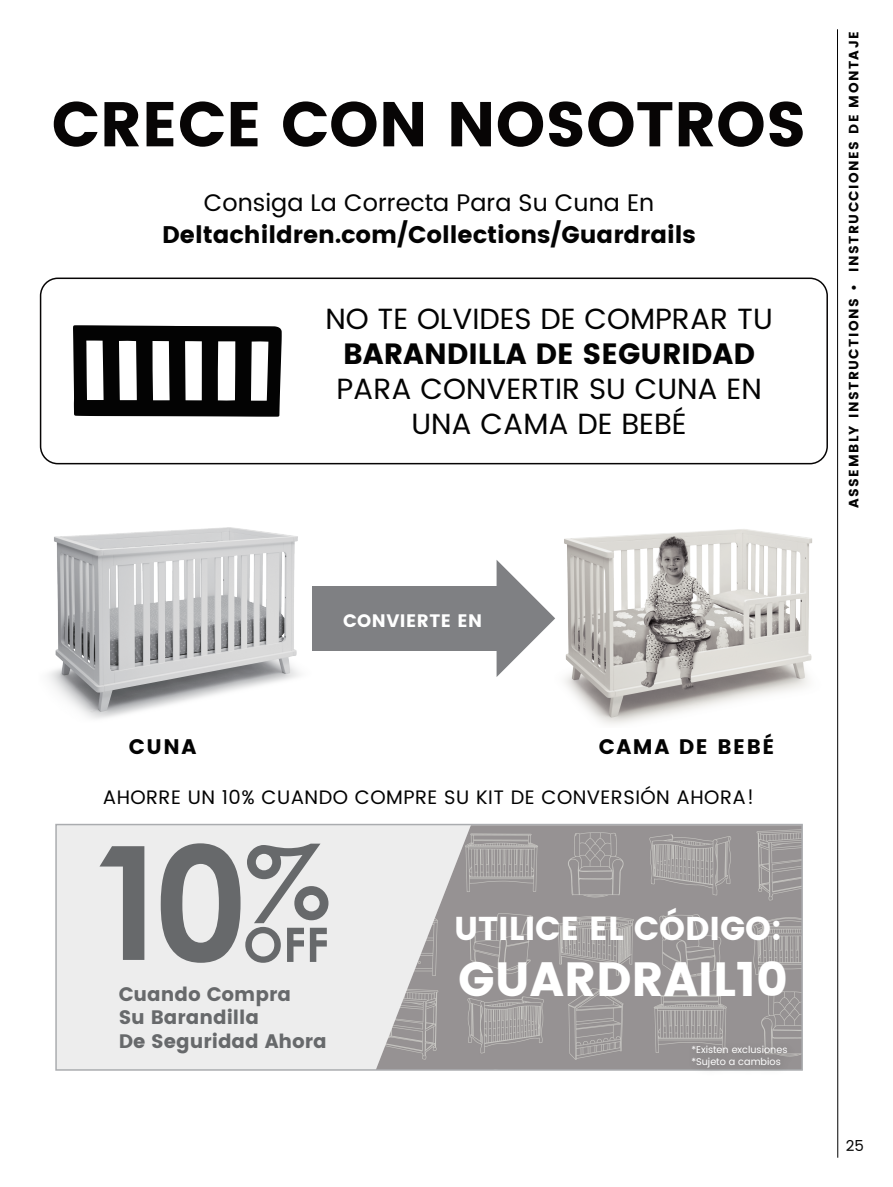
<style>
.page{position:relative;width:893px;height:1187px;background:#fff}
.page>*{position:absolute;margin:0;border:0;box-sizing:border-box;transform-origin:0 0}
.t1{font:63px "Poppins";color:#070505}
.t2{font:48px "Poppins";color:#fff}
.t3{font:33px "Poppins";color:#fff}
.t4{font:29.25px/35.1px "Poppins";color:#030303;text-align:center}
.t5{font:29.25px "Poppins";color:#030303}
.t6{font:24px "Poppins";color:#030303}
.t7{font:24px "Poppins";color:#030303}
.t8{font:21px "Poppins";letter-spacing:.075em;color:#030303}
.t9{font:19.5px "Poppins";letter-spacing:.025em;color:#030303}
.t10{font:19.5px/23.4px "Poppins";color:#67696b}
.t11{font:18px "Poppins";letter-spacing:.025em;color:#fff}
.t12{font:15px "Poppins";color:#030303}
.t13{font:13.5px "Poppins";letter-spacing:.11em;color:#030303}
.t14{font:9.75px/11.7px "Poppins";color:#fff}
</style>
<div class="page">
<div style="left:58px;top:826px;width:318px;height:241px;background:#ededed"></div>
<img style="left:376px;top:826px;width:424px;height:241px">
<div style="left:55px;top:823px;width:748px;height:247px;border:2px solid #aaacaf"></div>
<img style="left:681px;top:1034px;width:122px;height:37px">
<svg style="left:100px;top:846px;width:44px;height:113px"></svg>
<svg style="left:161px;top:843px;width:167px;height:119px"></svg>
<svg style="left:73px;top:325px;width:209px;height:91px"></svg>
<div style="left:40px;top:277px;width:788px;height:187px;border:2px solid #070505;border-radius:17px"></div>
<img style="left:564px;top:529px;width:248px;height:195px">
<div style="left:312px;top:586px;width:189px;height:64px;background:#7f8083"></div>
<svg style="left:497px;top:560px;width:58px;height:117px"></svg>
<img style="left:48px;top:527px;width:271px;height:192px">
<hr style="left:837px;top:30px;width:1px;height:1127px;background:#030303">
<h1 class="t1" style="left:52px;top:88px;width:756px">CRECE CON NOSOTROS</h1>
<p class="t7" style="left:204px;top:185px;width:452px">Consiga La Correcta Para Su Cuna En</p>
<p class="t6" style="left:162px;top:220px;width:535px">Deltachildren.com/Collections/Guardrails</p>
<p class="t4" style="left:325px;top:302px;width:449px">NO TE OLVIDES DE COMPRAR TU</p>
<p class="t5" style="left:343px;top:336px;width:413px">BARANDILLA DE SEGURIDAD</p>
<p class="t4" style="left:336px;top:372px;width:427px">PARA CONVERTIR SU CUNA EN<br>UNA CAMA DE BEBÉ</p>
<p class="t11" style="left:343px;top:610px;width:140px">CONVIERTE EN</p>
<p class="t8" style="left:129px;top:734px;width:69px">CUNA</p>
<p class="t8" style="left:599px;top:734px;width:177px">CAMA DE BEBÉ</p>
<p class="t9" style="left:103px;top:783px;width:653px">AHORRE UN 10% CUANDO COMPRE SU KIT DE CONVERSIÓN AHORA!</p>
<p class="t10" style="left:119px;top:982px;width:210px">Cuando Compra<br>Su Barandilla<br>De Seguridad Ahora</p>
<p class="t3" style="left:454px;top:908px;width:329px">UTILICE EL CÓDIGO:</p>
<h2 class="t2" style="left:458px;top:950px;width:331px">GUARDRAIL10</h2>
<p class="t14" style="left:691px;top:1044px;width:98px">*Existen exclusiones *Sujeto a cambios</p>
<p class="t13" style="left:846px;top:508px;width:478px;rotate:-90deg">ASSEMBLY INSTRUCTIONS • INSTRUCCIONES DE MONTAJE</p>
<p class="t12" style="left:846px;top:1135px;width:20px">25</p>
</div>
